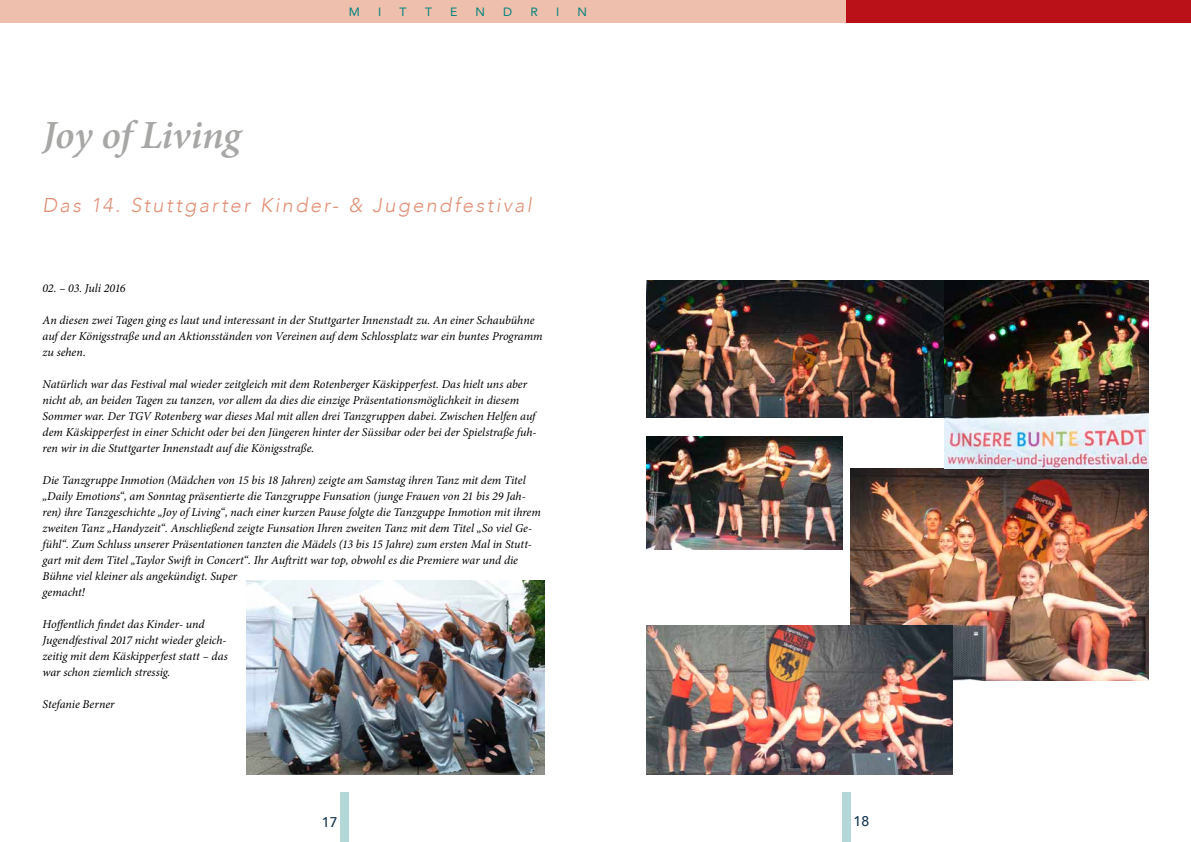
<style>
.page{position:relative;width:1191px;height:842px;background:#fff}
.page>*{position:absolute;margin:0;border:0;box-sizing:border-box;transform-origin:0 0}
.t1{font:italic 600 40px "Minion Pro";letter-spacing:-.015em;color:#a7a7a6}
.t2{font:italic 300 20px "Avenir";letter-spacing:.115em;color:#e19178}
.t3{font:500 14px "Avenir";color:#11334e}
.t4{font:italic 12px/16px "Minion Pro";letter-spacing:-.005em;color:#000}
.t5{font:12px "Avenir";color:#00827c}
</style>
<div class="page">
<div style="left:340px;top:792px;width:9px;height:50px;background:#b4d8d7"></div>
<div style="left:842px;top:792px;width:8px;height:50px;background:#b4d8d7"></div>
<div style="left:846px;top:0;width:345px;height:23px;background:#ba1017"></div>
<div style="left:0;top:0;width:846px;height:23px;background:#eebfad"></div>
<img style="left:646px;top:436px;width:196px;height:113px">
<img style="left:850px;top:469px;width:298px;height:212px">
<img style="left:646px;top:281px;width:298px;height:137px">
<img style="left:646px;top:625px;width:306px;height:149px">
<img style="left:944px;top:281px;width:204px;height:188px">
<img style="left:247px;top:580px;width:297px;height:194px">
<p class="t5" style="left:349px;top:2px;width:13px">M</p>
<p class="t5" style="left:378px;top:2px;width:5px">I</p>
<p class="t5" style="left:399px;top:2px;width:9px">T</p>
<p class="t5" style="left:425px;top:2px;width:9px">T</p>
<p class="t5" style="left:450px;top:2px;width:9px">E</p>
<p class="t5" style="left:475px;top:2px;width:11px">N</p>
<p class="t5" style="left:503px;top:2px;width:11px">D</p>
<p class="t5" style="left:530px;top:2px;width:9px">R</p>
<p class="t5" style="left:556px;top:2px;width:5px">I</p>
<p class="t5" style="left:577px;top:2px;width:11px">N</p>
<h1 class="t1" style="left:43px;top:107px;width:200px">Joy of Living</h1>
<h2 class="t2" style="left:43px;top:193px;width:491px">Das 14. Stuttgarter Kinder- &amp; Jugendfestival</h2>
<p class="t4" style="left:43px;top:280px;width:84px">02. – 03. Juli 2016</p>
<p class="t4" style="left:43px;top:312px;width:501px">An diesen zwei Tagen ging es laut und interessant in der Stuttgarter Innenstadt zu. An einer Schaubühne auf der Königsstraße und an Aktionsständen von Vereinen auf dem Schlossplatz war ein buntes Programm zu sehen.</p>
<p class="t4" style="left:43px;top:376px;width:495px">Natürlich war das Festival mal wieder zeitgleich mit dem Rotenberger Käskipperfest. Das hielt uns aber nicht ab, an beiden Tagen zu tanzen, vor allem da dies die einzige Präsentationsmöglichkeit in diesem Sommer war. Der TGV Rotenberg war dieses Mal mit allen drei Tanzgruppen dabei. Zwischen Helfen auf dem Käskipperfest in einer Schicht oder bei den Jüngeren hinter der Süssibar oder bei der Spielstraße fuh&shy;ren wir in die Stuttgarter Innenstadt auf die Königsstraße.</p>
<p class="t4" style="left:43px;top:472px;width:500px">Die Tanzgruppe Inmotion (Mädchen von 15 bis 18 Jahren) zeigte am Samstag ihren Tanz mit dem Titel „Daily Emotions“, am Sonntag präsentierte die Tanzgruppe Funsation (junge Frauen von 21 bis 29 Jah&shy;ren) ihre Tanzgeschichte „Joy of Living“, nach einer kurzen Pause folgte die Tanzguppe Inmotion mit ihrem zweiten Tanz „Handyzeit“. Anschließend zeigte Funsation Ihren zweiten Tanz mit dem Titel „So viel Ge&shy;fühl“. Zum Schluss unserer Präsentationen tanzten die Mädels (13 bis 15 Jahre) zum ersten Mal in Stutt&shy;gart mit dem Titel „Taylor Swift in Concert“. Ihr Auftritt war top, obwohl es die Premiere war und die Bühne viel kleiner als angekündigt. Super<br>gemacht!</p>
<p class="t4" style="left:43px;top:616px;width:187px">Hoffentlich findet das Kinder- und Jugendfestival 2017 nicht wieder gleich&shy;zeitig mit dem Käskipperfest statt – das war schon ziemlich stressig.</p>
<p class="t4" style="left:43px;top:696px;width:74px">Stefanie Berner</p>
<p class="t3" style="left:322px;top:810px;width:17px">17</p>
<p class="t3" style="left:853px;top:809px;width:17px">18</p>
</div>
